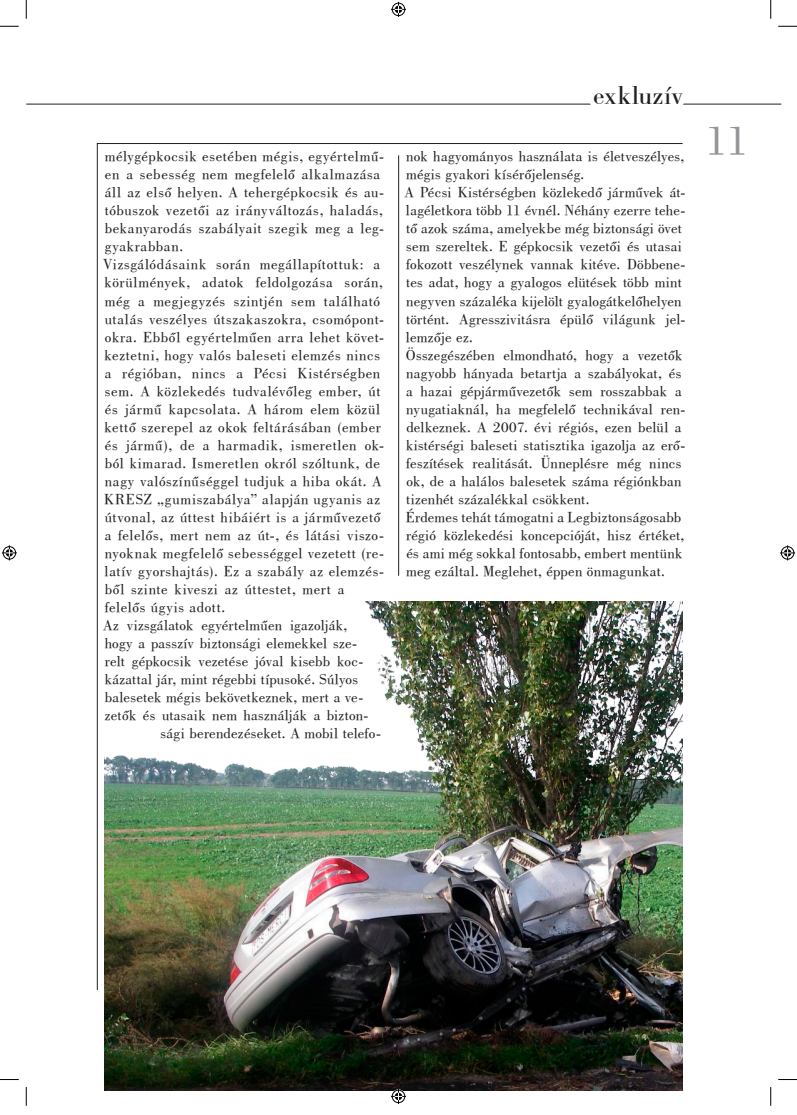
<style>
.page{position:relative;width:797px;height:1115px;background:#fff}
.page>*{position:absolute;margin:0;border:0;box-sizing:border-box;transform-origin:0 0}
.t1{font:42.5px "Bodoni Bk PFL";color:#939598}
.t2{font:25px "B Bodoni PFL";letter-spacing:.025em;color:#231f20}
.t3{font:15px/18px "Bodoni Bk PFL";letter-spacing:.025em;color:#231f20}
</style>
<div class="page">
<hr style="left:26px;top:104px;width:755px;height:1px;background:#231f20">
<svg style="left:580px;top:103px;width:115px;height:2px"></svg>
<img style="left:104px;top:990px;width:578px;height:100px">
<img style="left:97px;top:143px;width:586px;height:847px">
<svg style="left:0;top:25px;width:19px;height:2px"></svg>
<svg style="left:778px;top:25px;width:19px;height:2px"></svg>
<svg style="left:25px;top:0;width:2px;height:19px"></svg>
<svg style="left:25px;top:1087px;width:2px;height:18px"></svg>
<svg style="left:770px;top:0;width:1px;height:19px"></svg>
<svg style="left:770px;top:1087px;width:1px;height:18px"></svg>
<svg style="left:391px;top:2px;width:15px;height:15px"></svg>
<svg style="left:391px;top:1088px;width:15px;height:15px"></svg>
<svg style="left:2px;top:545px;width:15px;height:15px"></svg>
<svg style="left:780px;top:545px;width:15px;height:15px"></svg>
<p class="t3" style="left:103px;top:147px;width:282px">mélygépkocsik esetében mégis, egyértelmű&shy;en a sebesség nem megfelelő alkalmazása áll az első helyen. A tehergépkocsik és au&shy;tóbuszok vezetői az irányváltozás, haladás, bekanyarodás szabályait szegik meg a leg&shy;gyakrabban.<br>Vizsgálódásaink során megállapítottuk: a körülmények, adatok feldolgozása során, még a megjegyzés szintjén sem található utalás veszélyes útszakaszokra, csomópont&shy;okra. Ebből egyértelműen arra lehet követ&shy;keztetni, hogy valós baleseti elemzés nincs a régióban, nincs a Pécsi Kistérségben sem. A közlekedés tudvalévőleg ember, út és jármű kapcsolata. A három elem közül kettő szerepel az okok feltárásában (ember és jármű), de a harmadik, ismeretlen ok&shy;ból kimarad. Ismeretlen okról szóltunk, de nagy valószínűséggel tudjuk a hiba okát. A KRESZ „gumiszabálya” alapján ugyanis az útvonal, az úttest hibáiért is a járművezető a felelős, mert nem az út-, és látási viszo&shy;nyoknak megfelelő sebességgel vezetett (re&shy;latív gyorshajtás). Ez a szabály az elemzés&shy;ből szinte kiveszi az úttestet, mert a felelős úgyis adott.<br>Az vizsgálatok egyértelműen igazolják,<br>hogy a passzív biztonsági elemekkel sze-<br>relt gépkocsik vezetése jóval kisebb koc&shy;kázattal jár, mint régebbi típusoké. Súlyos balesetek mégis bekövetkeznek, mert a ve&shy;zetők és utasaik nem használják a bizton-</p>
<p class="t3" style="left:161px;top:723px;width:222px">sági berendezéseket. A mobil telefo-</p>
<h2 class="t2" style="left:593px;top:81px;width:90px">exkluzív</h2>
<p class="t3" style="left:404px;top:147px;width:282px">nok hagyományos használata is életveszélyes, mégis gyakori kísérőjelenség.<br>A Pécsi Kistérségben közlekedő járművek át&shy;lagéletkora több 11 évnél. Néhány ezerre tehe&shy;tő azok száma, amelyekbe még biztonsági övet sem szereltek. E gépkocsik vezetői és utasai fokozott veszélynek vannak kitéve. Döbbene&shy;tes adat, hogy a gyalogos elütések több mint negyven százaléka kijelölt gyalogátkelőhelyen történt. Agresszivitásra épülő világunk jel&shy;lemzője ez.<br>Összegészében elmondható, hogy a vezetők nagyobb hányada betartja a szabályokat, és a hazai gépjárművezetők sem rosszabbak a nyugatiaknál, ha megfelelő technikával ren&shy;delkeznek. A 2007. évi régiós, ezen belül a kistérségi baleseti statisztika igazolja az erő&shy;feszítések realitását. Ünneplésre még nincs ok, de a halálos balesetek száma régiónkban tizenhét százalékkal csökkent.<br>Érdemes tehát támogatni a Legbiztonságosabb régió közlekedési koncepcióját, hisz értéket, és ami még sokkal fontosabb, embert mentünk meg ezáltal. Meglehet, éppen önmagunkat.</p>
<h1 class="t1" style="left:705px;top:114px;width:44px">11</h1>
</div>
